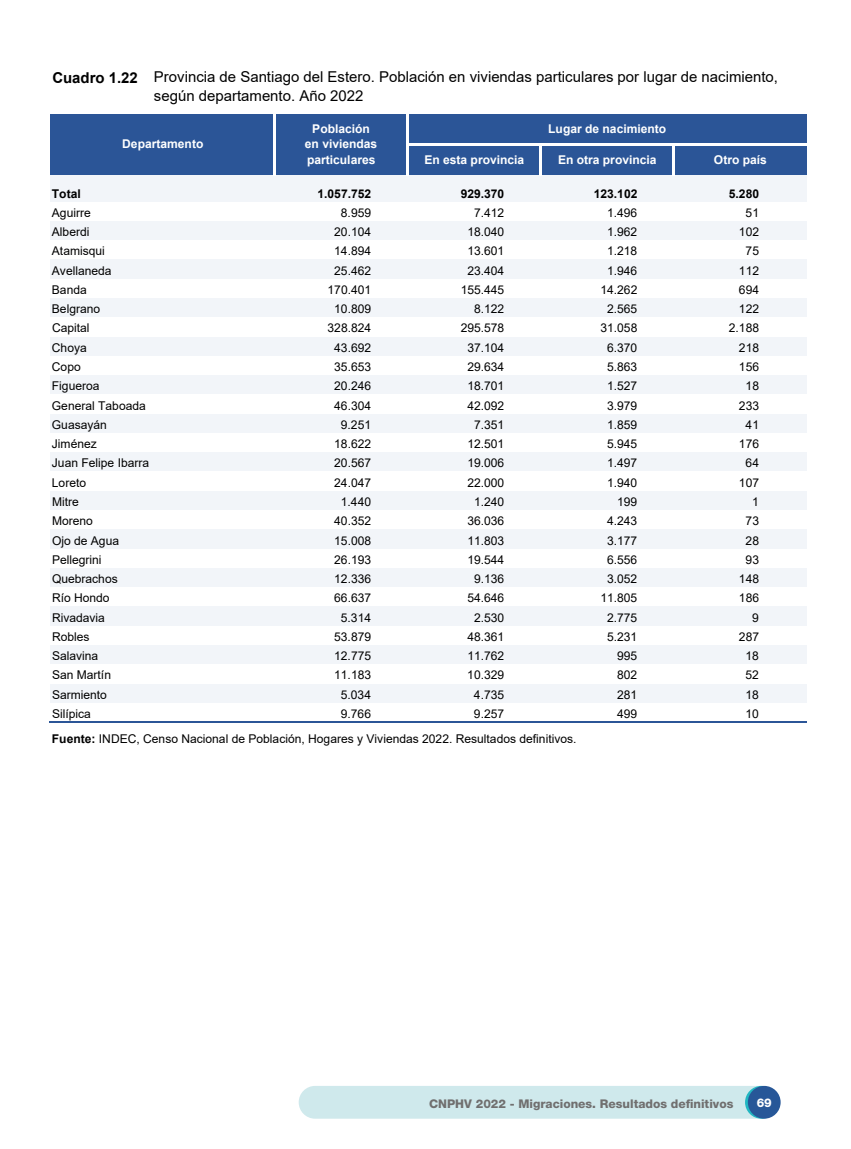
<style>
.page{position:relative;width:851px;height:1149px;background:#fff}
.page>*{position:absolute;margin:0;border:0;box-sizing:border-box;transform-origin:0 0}
.t1{font:15px/18.6px "Arial";color:#000}
.t2{font:700 15px "Arial";color:#000}
.t3{font:12px/19.2px "Arial";color:#000}
.t4{font:700 12px/15.9px "Arial";color:#fff;text-align:center}
.t5{font:800 12px "Helvetica Neue LT Std";color:#706f6f}
.t6{font:700 12px "Arial";color:#000}
.t7{font:800 12px "Helvetica Neue LT Std";color:#fff}
.s1{font-weight:700}
</style>
<div class="page">
<div style="left:298px;top:1085px;width:478px;height:33px;background:#cfe9ec;border-radius:16px"></div>
<svg style="left:745px;top:1085px;width:32px;height:33px"></svg>
<div style="left:747px;top:1085px;width:33px;height:33px;background:#275798;border-radius:50%"></div>
<div style="left:50px;top:114px;width:757px;height:61px;background:#2b5597"></div>
<div style="left:50px;top:175px;width:757px;height:27px;background:#f2f5f9"></div>
<div style="left:50px;top:221px;width:757px;height:19px;background:#f2f5f9"></div>
<div style="left:50px;top:259px;width:757px;height:20px;background:#f2f5f9"></div>
<div style="left:50px;top:298px;width:757px;height:19px;background:#f2f5f9"></div>
<div style="left:50px;top:337px;width:757px;height:19px;background:#f2f5f9"></div>
<div style="left:50px;top:375px;width:757px;height:19px;background:#f2f5f9"></div>
<div style="left:50px;top:414px;width:757px;height:19px;background:#f2f5f9"></div>
<div style="left:50px;top:452px;width:757px;height:20px;background:#f2f5f9"></div>
<div style="left:50px;top:471px;width:757px;height:20px;background:#fff"></div>
<div style="left:50px;top:491px;width:757px;height:19px;background:#f2f5f9"></div>
<div style="left:50px;top:529px;width:757px;height:20px;background:#f2f5f9"></div>
<div style="left:50px;top:548px;width:757px;height:20px;background:#fff"></div>
<div style="left:50px;top:568px;width:757px;height:19px;background:#f2f5f9"></div>
<div style="left:50px;top:606px;width:757px;height:20px;background:#f2f5f9"></div>
<div style="left:50px;top:625px;width:757px;height:20px;background:#fff"></div>
<div style="left:50px;top:645px;width:757px;height:19px;background:#f2f5f9"></div>
<div style="left:50px;top:683px;width:757px;height:20px;background:#f2f5f9"></div>
<div style="left:50px;top:702px;width:757px;height:20px;background:#fff"></div>
<hr style="left:273px;top:114px;width:3px;height:61px;background:#fff">
<hr style="left:406px;top:114px;width:3px;height:61px;background:#fff">
<hr style="left:539px;top:146px;width:3px;height:29px;background:#fff">
<hr style="left:672px;top:146px;width:3px;height:29px;background:#fff">
<hr style="left:409px;top:143px;width:398px;height:3px;background:#fff">
<hr style="left:49px;top:721px;width:758px;height:1px;background:#2b5597">
<p class="t1" style="left:154px;top:68px;width:625px">Provincia de Santiago del Estero. Población en viviendas particulares por lugar de nacimiento, según departamento. Año 2022</p>
<p class="t4" style="left:122px;top:136px;width:83px">Departamento</p>
<p class="t2" style="left:52px;top:67px;width:87px">Cuadro 1.22</p>
<p class="t4" style="left:305px;top:120px;width:74px">Población en viviendas particulares</p>
<p class="t4" style="left:548px;top:121px;width:119px">Lugar de nacimiento</p>
<p class="t4" style="left:424px;top:152px;width:101px">En esta provincia</p>
<p class="t4" style="left:558px;top:152px;width:100px">En otra provincia</p>
<p class="t4" style="left:713px;top:152px;width:54px">Otro país</p>
<p class="t6" style="left:317px;top:185px;width:55px">1.057.752</p>
<p class="t6" style="left:460px;top:185px;width:45px">929.370</p>
<p class="t6" style="left:593px;top:185px;width:45px">123.102</p>
<p class="t6" style="left:728px;top:185px;width:32px">5.280</p>
<p class="t3" style="left:341px;top:203px;width:32px">8.959</p>
<p class="t3" style="left:474px;top:203px;width:32px">7.412</p>
<p class="t3" style="left:607px;top:203px;width:32px">1.496</p>
<p class="t3" style="left:745px;top:203px;width:15px">51</p>
<p class="t3" style="left:334px;top:222px;width:38px">20.104</p>
<p class="t3" style="left:467px;top:222px;width:38px">18.040</p>
<p class="t3" style="left:607px;top:222px;width:32px">1.962</p>
<p class="t3" style="left:738px;top:222px;width:22px">102</p>
<p class="t3" style="left:334px;top:241px;width:38px">14.894</p>
<p class="t3" style="left:467px;top:241px;width:38px">13.601</p>
<p class="t3" style="left:607px;top:241px;width:32px">1.218</p>
<p class="t3" style="left:745px;top:241px;width:15px">75</p>
<p class="t3" style="left:334px;top:261px;width:38px">25.462</p>
<p class="t3" style="left:467px;top:261px;width:38px">23.404</p>
<p class="t3" style="left:607px;top:261px;width:32px">1.946</p>
<p class="t3" style="left:738px;top:261px;width:22px">112</p>
<p class="t3" style="left:327px;top:280px;width:45px">170.401</p>
<p class="t3" style="left:460px;top:280px;width:45px">155.445</p>
<p class="t3" style="left:600px;top:280px;width:38px">14.262</p>
<p class="t3" style="left:738px;top:280px;width:22px">694</p>
<p class="t3" style="left:334px;top:299px;width:38px">10.809</p>
<p class="t3" style="left:474px;top:299px;width:32px">8.122</p>
<p class="t3" style="left:607px;top:299px;width:32px">2.565</p>
<p class="t3" style="left:738px;top:299px;width:22px">122</p>
<p class="t3" style="left:327px;top:318px;width:45px">328.824</p>
<p class="t3" style="left:460px;top:318px;width:45px">295.578</p>
<p class="t3" style="left:600px;top:318px;width:38px">31.058</p>
<p class="t3" style="left:728px;top:318px;width:32px">2.188</p>
<p class="t3" style="left:334px;top:338px;width:38px">43.692</p>
<p class="t3" style="left:467px;top:338px;width:38px">37.104</p>
<p class="t3" style="left:607px;top:338px;width:32px">6.370</p>
<p class="t3" style="left:738px;top:338px;width:22px">218</p>
<p class="t3" style="left:334px;top:357px;width:38px">35.653</p>
<p class="t3" style="left:467px;top:357px;width:38px">29.634</p>
<p class="t3" style="left:607px;top:357px;width:32px">5.863</p>
<p class="t3" style="left:738px;top:357px;width:22px">156</p>
<p class="t3" style="left:334px;top:376px;width:38px">20.246</p>
<p class="t3" style="left:467px;top:376px;width:38px">18.701</p>
<p class="t3" style="left:607px;top:376px;width:32px">1.527</p>
<p class="t3" style="left:745px;top:376px;width:15px">18</p>
<p class="t3" style="left:334px;top:395px;width:38px">46.304</p>
<p class="t3" style="left:467px;top:395px;width:38px">42.092</p>
<p class="t3" style="left:607px;top:395px;width:32px">3.979</p>
<p class="t3" style="left:738px;top:395px;width:22px">233</p>
<p class="t3" style="left:341px;top:415px;width:32px">9.251</p>
<p class="t3" style="left:474px;top:415px;width:32px">7.351</p>
<p class="t3" style="left:607px;top:415px;width:32px">1.859</p>
<p class="t3" style="left:745px;top:415px;width:15px">41</p>
<p class="t3" style="left:334px;top:434px;width:38px">18.622</p>
<p class="t3" style="left:467px;top:434px;width:38px">12.501</p>
<p class="t3" style="left:607px;top:434px;width:32px">5.945</p>
<p class="t3" style="left:738px;top:434px;width:22px">176</p>
<p class="t3" style="left:334px;top:453px;width:38px">20.567</p>
<p class="t3" style="left:467px;top:453px;width:38px">19.006</p>
<p class="t3" style="left:607px;top:453px;width:32px">1.497</p>
<p class="t3" style="left:745px;top:453px;width:15px">64</p>
<p class="t3" style="left:334px;top:472px;width:38px">24.047</p>
<p class="t3" style="left:467px;top:472px;width:38px">22.000</p>
<p class="t3" style="left:607px;top:472px;width:32px">1.940</p>
<p class="t3" style="left:738px;top:472px;width:22px">107</p>
<p class="t3" style="left:341px;top:492px;width:32px">1.440</p>
<p class="t3" style="left:474px;top:492px;width:32px">1.240</p>
<p class="t3" style="left:617px;top:492px;width:22px">199</p>
<p class="t3" style="left:752px;top:492px;width:8px">1</p>
<p class="t3" style="left:334px;top:511px;width:38px">40.352</p>
<p class="t3" style="left:467px;top:511px;width:38px">36.036</p>
<p class="t3" style="left:607px;top:511px;width:32px">4.243</p>
<p class="t3" style="left:745px;top:511px;width:15px">73</p>
<p class="t3" style="left:334px;top:530px;width:38px">15.008</p>
<p class="t3" style="left:467px;top:530px;width:38px">11.803</p>
<p class="t3" style="left:607px;top:530px;width:32px">3.177</p>
<p class="t3" style="left:745px;top:530px;width:15px">28</p>
<p class="t3" style="left:334px;top:549px;width:38px">26.193</p>
<p class="t3" style="left:467px;top:549px;width:38px">19.544</p>
<p class="t3" style="left:607px;top:549px;width:32px">6.556</p>
<p class="t3" style="left:745px;top:549px;width:15px">93</p>
<p class="t3" style="left:334px;top:569px;width:38px">12.336</p>
<p class="t3" style="left:474px;top:569px;width:32px">9.136</p>
<p class="t3" style="left:607px;top:569px;width:32px">3.052</p>
<p class="t3" style="left:738px;top:569px;width:22px">148</p>
<p class="t3" style="left:334px;top:588px;width:38px">66.637</p>
<p class="t3" style="left:467px;top:588px;width:38px">54.646</p>
<p class="t3" style="left:600px;top:588px;width:38px">11.805</p>
<p class="t3" style="left:738px;top:588px;width:22px">186</p>
<p class="t3" style="left:341px;top:607px;width:32px">5.314</p>
<p class="t3" style="left:474px;top:607px;width:32px">2.530</p>
<p class="t3" style="left:607px;top:607px;width:32px">2.775</p>
<p class="t3" style="left:752px;top:607px;width:8px">9</p>
<p class="t3" style="left:334px;top:626px;width:38px">53.879</p>
<p class="t3" style="left:467px;top:626px;width:38px">48.361</p>
<p class="t3" style="left:607px;top:626px;width:32px">5.231</p>
<p class="t3" style="left:738px;top:626px;width:22px">287</p>
<p class="t3" style="left:334px;top:646px;width:38px">12.775</p>
<p class="t3" style="left:467px;top:646px;width:38px">11.762</p>
<p class="t3" style="left:617px;top:646px;width:22px">995</p>
<p class="t3" style="left:745px;top:646px;width:15px">18</p>
<p class="t3" style="left:334px;top:665px;width:38px">11.183</p>
<p class="t3" style="left:467px;top:665px;width:38px">10.329</p>
<p class="t3" style="left:617px;top:665px;width:22px">802</p>
<p class="t3" style="left:745px;top:665px;width:15px">52</p>
<p class="t3" style="left:341px;top:684px;width:32px">5.034</p>
<p class="t3" style="left:474px;top:684px;width:32px">4.735</p>
<p class="t3" style="left:617px;top:684px;width:22px">281</p>
<p class="t3" style="left:745px;top:684px;width:15px">18</p>
<p class="t3" style="left:341px;top:704px;width:32px">9.766</p>
<p class="t3" style="left:474px;top:704px;width:32px">9.257</p>
<p class="t3" style="left:617px;top:704px;width:22px">499</p>
<p class="t3" style="left:745px;top:704px;width:15px">10</p>
<p class="t3" style="left:52px;top:729px;width:526px"><span class="s1">Fuente:</span> INDEC, Censo Nacional de Población, Hogares y Viviendas 2022. Resultados definitivos.</p>
<p class="t6" style="left:52px;top:185px;width:30px">Total</p>
<p class="t3" style="left:52px;top:203px;width:61px">Aguirre<br>Alberdi<br>Atamisqui<br>Avellaneda<br>Banda<br>Belgrano</p>
<p class="t3" style="left:52px;top:338px;width:99px">Choya<br>Copo<br>Figueroa<br>General Taboada<br>Guasayán<br>Jiménez<br>Juan Felipe Ibarra<br>Loreto</p>
<p class="t3" style="left:52px;top:318px;width:39px">Capital</p>
<p class="t3" style="left:52px;top:492px;width:69px">Mitre<br>Moreno<br>Ojo de Agua</p>
<p class="t3" style="left:52px;top:549px;width:67px">Pellegrini<br>Quebrachos<br>Río Hondo<br>Rivadavia<br>Robles</p>
<p class="t3" style="left:52px;top:646px;width:60px">Salavina<br>San Martín<br>Sarmiento<br>Silípica</p>
<p class="t5" style="left:429px;top:1095px;width:306px">CNPHV 2022 - Migraciones. Resultados definitivos</p>
<p class="t7" style="left:756px;top:1094px;width:17px">69</p>
</div>
